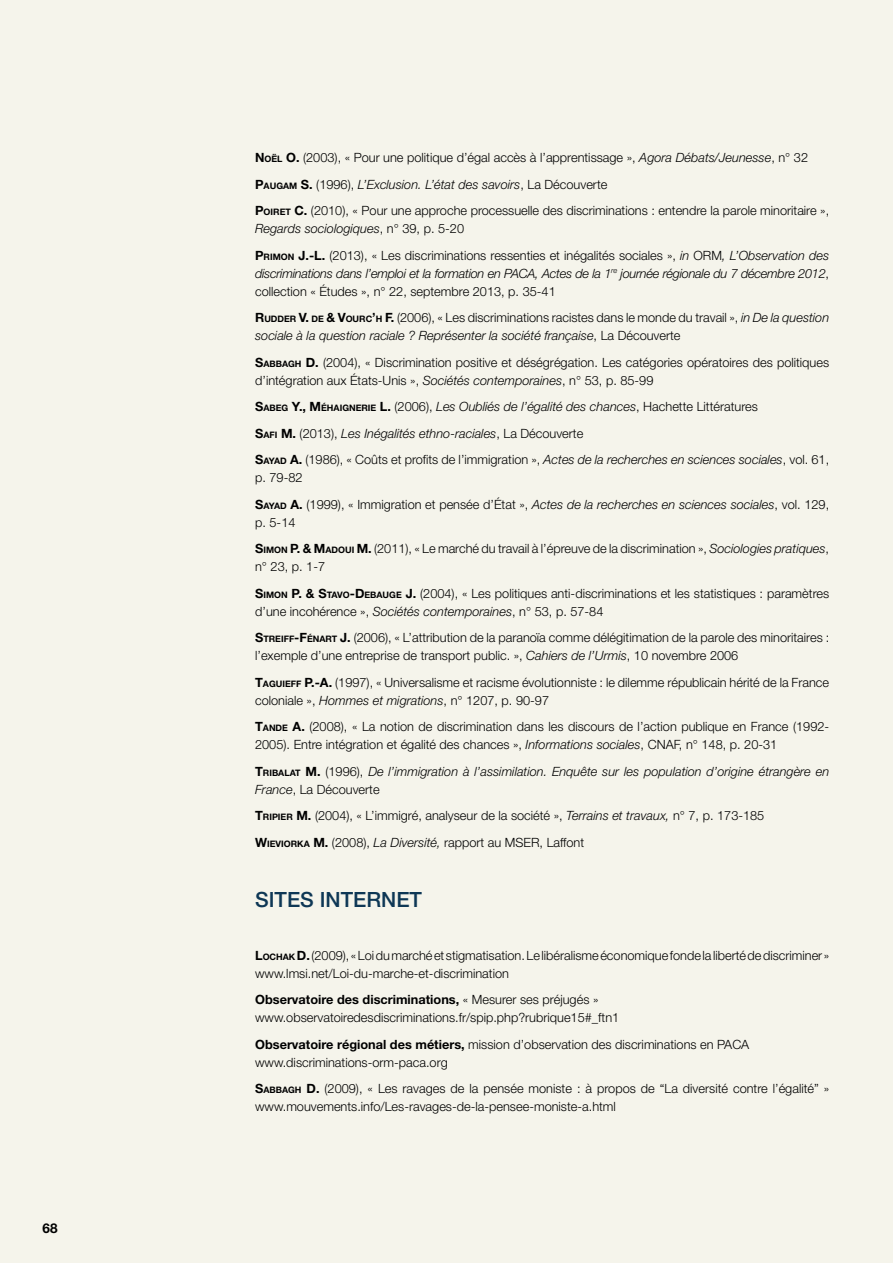
<style>
.page{position:relative;width:893px;height:1263px;background:#f5f4eb}
.page>*{position:absolute;margin:0;border:0;box-sizing:border-box;transform-origin:0 0}
.t1{font:500 21px "Helvetica Neue";color:#0e3755}
.t2{font:700 13.5px "Helvetica Neue";color:#000}
.t3{font:300 12.75px/18px "Helvetica Neue";color:#000}
.t4{font:italic 300 12.75px/18px "Helvetica Neue";color:#000}
.t5{font:700 8.85px "Helvetica Neue";color:#000}
.s1{font-weight:700}
.s2{font-weight:700;font-size:8.85px}
.s3{font-style:italic}
.s4{font-style:normal}
.s5{font-size:12.75px}
.s6{font-weight:700;font-style:normal;font-size:8.85px}
.s7{font-weight:700;font-style:normal}
</style>
<div class="page">
<p class="t2" style="left:43px;top:1220px;width:17px">68</p>
<p class="t3" style="left:255px;top:144px;width:576px;line-height:26.5px"><span class="s1">N</span> <span class="s2">OËL</span> <span class="s1">O.</span> (2003), « Pour une politique d’égal accès à l’apprentissage », <span class="s3">Agora Débats/Jeunesse</span>, n° 32<br><span class="s1">P</span><span class="s2">AUGAM</span> <span class="s1">S.</span> (1996), <span class="s3">L’Exclusion. L’état des savoirs</span>, La Découverte<br><span class="s1">P</span><span class="s2">OIRET</span> <span class="s1">C.</span> (2010), « Pour une approche processuelle des discriminations : entendre la parole minoritaire »,</p>
<p class="t3" style="left:255px;top:215px;width:449px;line-height:26.5px"><span class="s3">Regards sociologiques</span>, n° 39, p. 5-20<br><span class="s1">P</span><span class="s2">RIMON</span> <span class="s1">J.-L.</span> (2013), « Les discriminations ressenties et inégalités sociales », <span class="s3">in</span> ORM</p>
<p class="t4" style="left:255px;top:246px;width:576px;text-align:justify;text-indent:467px">, L’Observation des discriminations dans l’emploi et la formation en PACA, Actes de la 1<sup>re</sup> journée régionale du 7 décembre 2012<span class="s4">, collection « Études », n° 22, septembre 2013, p. 35-41</span></p>
<p class="t5" style="left:255px;top:313px;width:23px"><span class="s5">R</span>UDDE</p>
<p class="t3" style="left:255px;top:308px;width:576px;text-indent:35px"><span class="s2">R</span> <span class="s1">V.</span> <span class="s2">DE</span> <span class="s1">&amp; V</span><span class="s2">OURC</span><span class="s1">’</span><span class="s2">H</span> <span class="s1">F.</span> (2006), « Les discriminations racistes dans le monde du travail », <span class="s3">in De la question sociale à la question raciale ? Représenter la société française</span>, La Découverte</p>
<p class="t5" style="left:255px;top:358px;width:16px"><span class="s5">S</span>ABBA</p>
<p class="t3" style="left:255px;top:353px;width:576px;text-indent:33px"><span class="s2">GH</span> <span class="s1">D.</span> (2004), « Discrimination positive et déségrégation. Les catégories opératoires des politiques d’intégration aux États-Unis », <span class="s3">Sociétés contemporaines</span>, n° 53, p. 85-99</p>
<p class="t5" style="left:255px;top:402px;width:16px"><span class="s5">S</span>ABE</p>
<p class="t4" style="left:255px;top:393px;width:504px;line-height:26.5px;text-indent:26px"><span class="s6">G</span> <span class="s7">Y., M</span><span class="s6">ÉHAIGNERIE</span> <span class="s7">L.</span> <span class="s4">(2006),</span> Les Oubliés de l’égalité des chances<span class="s4">, Hachette Littératures<br></span><span class="s7">S</span><span class="s6">AFI</span> <span class="s7">M.</span> <span class="s4">(2013),</span> Les Inégalités ethno-raciales<span class="s4">, La Découverte</span></p>
<p class="t5" style="left:255px;top:455px;width:16px"><span class="s5">S</span>AYAD</p>
<p class="t3" style="left:255px;top:450px;width:576px;text-indent:35px"><span class="s1">A.</span> (1986), « Coûts et profits de l’immigration », <span class="s3">Actes de la recherches en sciences sociales</span>, vol. 61, p. 79-82</p>
<p class="t5" style="left:255px;top:500px;width:16px"><span class="s5">S</span>AYAD</p>
<p class="t3" style="left:255px;top:495px;width:576px;text-indent:35px"><span class="s1">A.</span> (1999), « I mmigration et pensée d’État », <span class="s3">Actes de la recherches en sciences sociales</span>, vol. 129, p. 5-14</p>
<p class="t3" style="left:255px;top:539px;width:575px"><span class="s1">S</span><span class="s2">IMON</span> <span class="s1">P. &amp; M</span><span class="s2">ADOUI</span> <span class="s1">M.</span> (2011), « Le marché du travail à l’épreuve de la discrimination », <span class="s3">Sociologies pratiques</span>, n° 23, p. 1-7</p>
<p class="t5" style="left:255px;top:589px;width:117px"><span class="s5">S</span>IMON <span class="s5">P. &amp; S</span>TAVO<span class="s5">-D</span>EBA</p>
<p class="t3" style="left:255px;top:584px;width:576px;text-indent:127px"><span class="s2">UGE</span> <span class="s1">J.</span> (2004), « Les politiques anti-discriminations et les statistiques : paramètres d’une incohérence », <span class="s3">Sociétés contemporaines</span>, n° 53, p. 57-84</p>
<p class="t3" style="left:255px;top:628px;width:576px"><span class="s1">S</span><span class="s2">TREIFF</span><span class="s1">-F</span><span class="s2">ÉNART</span> <span class="s1">J.</span> (2006), « L’attribution de la paranoïa comme délégitimation de la parole des minoritaires : l’exemple d’une entreprise de transport public. », <span class="s3">Cahiers de l’Urmis</span>, 10 novembre 2006</p>
<p class="t3" style="left:255px;top:673px;width:575px"><span class="s1">T</span><span class="s2">AGUIEFF</span> <span class="s1">P.-A.</span> (1997), « U niversalisme et racisme évolutionniste : le dilemme républicain hérité de la France coloniale », <span class="s3">Hommes et migrations</span>, n° 1207, p. 90-97</p>
<p class="t3" style="left:255px;top:717px;width:576px"><span class="s1">T</span><span class="s2">ANDE</span> <span class="s1">A.</span> (2008), « La notion de discrimination dans les discours de l’action publique en France (1992-<br>2005). Entre intégration et égalité des chances », <span class="s3">Informations sociales</span>, CNAF</p>
<p class="t4" style="left:255px;top:731px;width:576px;line-height:26.5px;text-indent:424px"><span class="s4">, n° 148, p. 20-31<br></span><span class="s7">T</span><span class="s6">RIBALAT</span> <span class="s7">M.</span> <span class="s4">(1996),</span> De l’immigration à l’assimilation. Enquête sur les population d’origine étrangère en</p>
<p class="t3" style="left:255px;top:775px;width:511px;line-height:26.5px"><span class="s3">France</span>, La Découverte<br><span class="s1">T</span><span class="s2">RIPIER</span> <span class="s1">M.</span> (2004), « L’immigré, analyseur de la société », <span class="s3">Terrains et travaux,</span> n° 7, p. 173-185<br><span class="s1">W</span><span class="s2">IEVIORKA</span> <span class="s1">M.</span> (2008), <span class="s3">La Diversité,</span> rapport au MSER</p>
<p class="t3" style="left:540px;top:833px;width:46px">, Laffont</p>
<h1 class="t1" style="left:255px;top:887px;width:168px">SITES INTERN ET</h1>
<p class="t3" style="left:255px;top:946px;width:576px"><span class="s1">L</span><span class="s2">OCHAK</span> <span class="s1">D.</span> (2009), « Loi du marché et stigmatisation. Le libéralisme économique fonde la liberté de discriminer » www.lmsi.net/Loi-du-marche-et-discrimination</p>
<p class="t3" style="left:255px;top:990px;width:366px"><span class="s1">Observatoire des discriminations,</span> « Mesurer ses préjugés » www.observatoiredesdiscriminations.fr/spip.php?rubrique15#_ftn1</p>
<p class="t3" style="left:255px;top:1035px;width:471px"><span class="s1">Observatoire régional des métiers,</span> mission d’observation des discriminations en PACA www.discriminations-orm-paca.org</p>
<p class="t5" style="left:255px;top:1085px;width:16px"><span class="s5">S</span>ABBA</p>
<p class="t3" style="left:255px;top:1079px;width:576px;text-indent:33px"><span class="s2">GH</span> <span class="s1">D.</span> (2009), « Les ravages de la pensée moniste : à propos de “La diversité contre l’égalité” » www.mouvements.info/Les-ravages-de-la-pensee-moniste-a.html</p>
</div>
